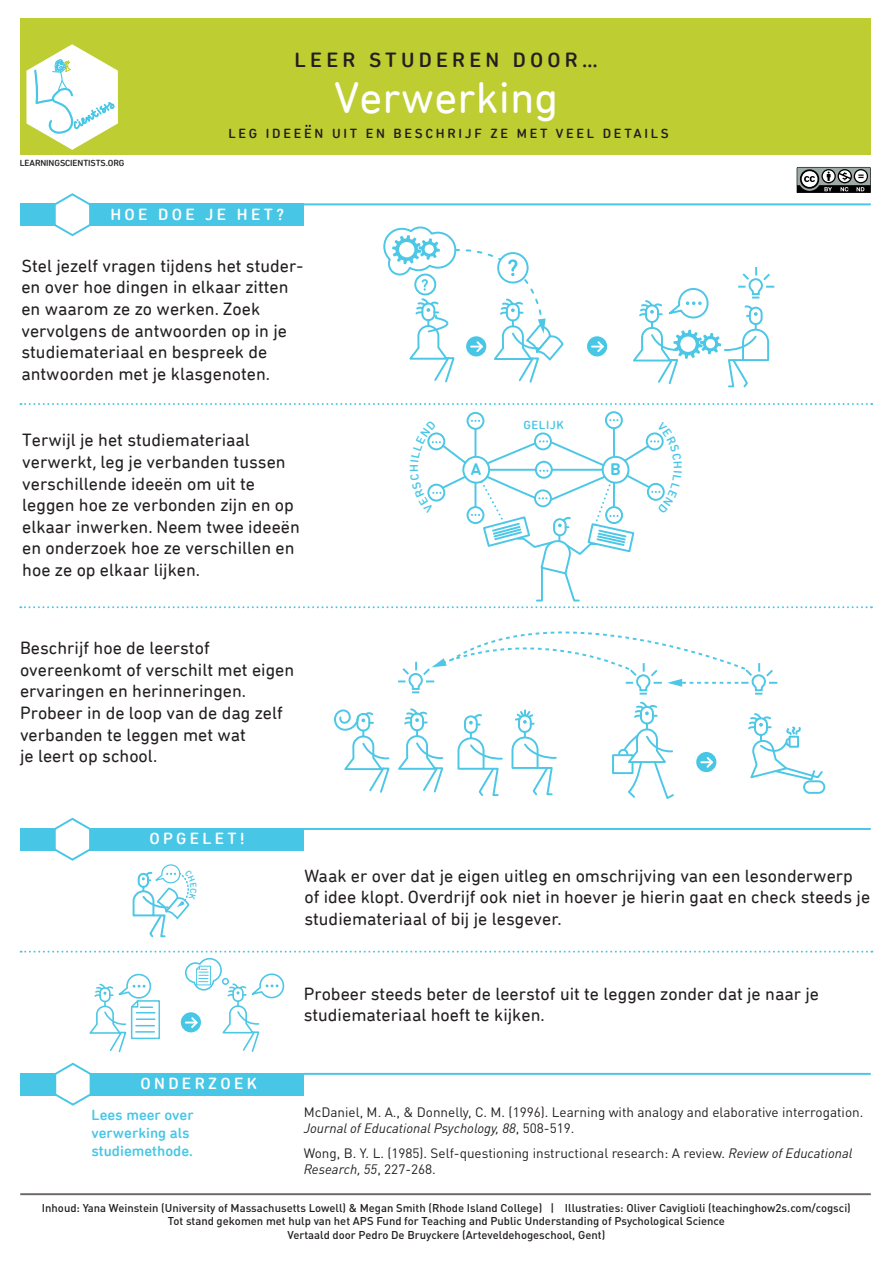
<style>
.page{position:relative;width:893px;height:1263px;background:#fff}
.page>*{position:absolute;margin:0;border:0;box-sizing:border-box;transform-origin:0 0}
.t1{font:45px "DIN Next Rounded LT Pro";color:#fff}
.t2{font:500 21px "DIN Next Rounded LT Pro";letter-spacing:.2em;color:#231f20}
.t3{font:18px/21.6px "DIN Next Rounded LT Pro";color:#231f20}
.t4{font:500 16.5px "DIN Next Rounded LT Pro";letter-spacing:.2em;color:#fff}
.t5{font:700 16.5px "DIN Round OT";color:#48c6e6}
.t6{font:500 15px/18px "DIN Next Rounded LT Pro";color:#48c6e6}
.t7{font:13.5px/16.2px "DINOT";color:#231f20}
.t8{font:500 13.5px "DIN Next Rounded LT Pro";letter-spacing:.2em;color:#231f20}
.t9{font:500 12px "DIN Next Rounded LT Pro";letter-spacing:.05em;color:#48c6e6}
.t10{font:500 11.25px/13.5px "DINOT";color:#231f20;text-align:center}
.t11{font:500 9px "DIN Next Rounded LT Pro";letter-spacing:-.01em;color:#231f20}
.s1{font-style:italic}
</style>
<div class="page">
<div style="left:20px;top:18px;width:851px;height:137px;background:#becd31"></div>
<div style="left:612px;top:754px;width:21px;height:20px;background:#fff;border:2px solid #4cc7e6"></div>
<div style="left:20px;top:204px;width:284px;height:22px;background:#48c6e6"></div>
<hr style="left:20px;top:1193px;width:851px;height:2px;background:#6c6765">
<svg style="left:52px;top:193px;width:40px;height:44px"></svg>
<div style="left:20px;top:828px;width:284px;height:22px;background:#48c6e6"></div>
<svg style="left:52px;top:817px;width:40px;height:44px"></svg>
<div style="left:20px;top:1073px;width:284px;height:22px;background:#48c6e6"></div>
<svg style="left:53px;top:1062px;width:40px;height:44px"></svg>
<svg style="left:21px;top:403px;width:851px;height:2px"></svg>
<hr style="left:303px;top:203px;width:568px;height:2px;background:#48c6e6">
<hr style="left:303px;top:828px;width:568px;height:2px;background:#48c6e6">
<hr style="left:303px;top:1073px;width:568px;height:2px;background:#48c6e6">
<svg style="left:383px;top:226px;width:181px;height:157px"></svg>
<div style="left:696px;top:752px;width:20px;height:20px;background:#48c6e6;border-radius:50%"></div>
<svg style="left:701px;top:755px;width:14px;height:14px"></svg>
<svg style="left:587px;top:336px;width:20px;height:20px"></svg>
<svg style="left:592px;top:339px;width:14px;height:15px"></svg>
<svg style="left:633px;top:267px;width:141px;height:121px"></svg>
<div style="left:464px;top:715px;width:14px;height:19px;border:2px solid #4cc7e6;border-radius:6px"></div>
<svg style="left:469px;top:714px;width:13px;height:11px"></svg>
<svg style="left:457px;top:733px;width:46px;height:63px"></svg>
<div style="left:518px;top:714px;width:14px;height:19px;border:2px solid #4cc7e6;border-radius:6px"></div>
<svg style="left:511px;top:732px;width:46px;height:64px"></svg>
<div style="left:467px;top:412px;width:17px;height:18px;border:2px solid #4cc7e6;border-radius:50%"></div>
<svg style="left:606px;top:412px;width:16px;height:16px"></svg>
<div style="left:605px;top:411px;width:18px;height:18px;border:2px solid #4cc7e6;border-radius:50%"></div>
<svg style="left:514px;top:709px;width:21px;height:16px"></svg>
<svg style="left:334px;top:708px;width:110px;height:85px"></svg>
<svg style="left:617px;top:701px;width:57px;height:98px"></svg>
<div style="left:803px;top:780px;width:22px;height:14px;border:2px solid #4cc7e6;border-radius:6px"></div>
<svg style="left:748px;top:713px;width:75px;height:69px"></svg>
<svg style="left:21px;top:951px;width:851px;height:102px"></svg>
<div style="left:222px;top:978px;width:7px;height:7px;border:2px solid #4cc7e6;border-radius:50%"></div>
<svg style="left:26px;top:44px;width:92px;height:106px"></svg>
<svg style="left:305px;top:125px;width:6px;height:2px"></svg>
<svg style="left:797px;top:167px;width:74px;height:26px"></svg>
<svg style="left:20px;top:419px;width:852px;height:276px"></svg>
<svg style="left:132px;top:864px;width:58px;height:74px"></svg>
<p class="t2" style="left:295px;top:48px;width:305px">LEER STUDEREN DOOR…</p>
<h1 class="t1" style="left:334px;top:72px;width:226px">Verwerking</h1>
<p class="t11" style="left:20px;top:157px;width:106px">LEARNINGSCIENTISTS.ORG</p>
<p class="t8" style="left:228px;top:125px;width:442px">LEG IDEEEN UIT EN BESCHRIJF ZE MET VEEL DETAILS</p>
<p class="t4" style="left:110px;top:205px;width:175px">HOE DOE JE HET?</p>
<p class="t3" style="left:21px;top:255px;width:283px">Stel jezelf vragen tijdens het studer&shy;en over hoe dingen in elkaar zitten en waarom ze zo werken. Zoek vervolgens de antwoorden op in je studiemateriaal en bespreek de antwoorden met je klasgenoten.</p>
<p class="t3" style="left:22px;top:429px;width:279px">Terwijl je het studiemateriaal verwerkt, leg je verbanden tussen verschillende ideeën om uit te leggen hoe ze verbonden zijn en op elkaar inwerken. Neem twee ideeën en onderzoek hoe ze verschillen en hoe ze op elkaar lijken.</p>
<p class="t3" style="left:20px;top:637px;width:276px">Beschrijf hoe de leerstof overeenkomt of verschilt met eigen ervaringen en herinneringen.<br>Probeer in de loop van de dag zelf verbanden te leggen met wat<br>je leert op school.</p>
<p class="t4" style="left:149px;top:829px;width:97px">OPGELET!</p>
<p class="t9" style="left:407px;top:472px;width:9px;rotate:-90deg">H</p>
<p class="t9" style="left:523px;top:418px;width:42px">GELIJK</p>
<p class="t5" style="left:471px;top:458px;width:12px">A</p>
<p class="t5" style="left:610px;top:458px;width:12px">B</p>
<p class="t3" style="left:304px;top:865px;width:567px">Waak er over dat je eigen uitleg en omschrijving van een lesonderwerp of idee klopt. Overdrijf ook niet in hoever je hierin gaat en check steeds je studiemateriaal of bij je lesgever.</p>
<p class="t4" style="left:141px;top:1074px;width:118px">ONDERZOEK</p>
<p class="t6" style="left:91px;top:1105px;width:104px">Lees meer over verwerking als studiemethode.</p>
<p class="t3" style="left:304px;top:983px;width:517px">Probeer steeds beter de leerstof uit te leggen zonder dat je naar je studiemateriaal hoeft te kijken.</p>
<p class="t7" style="left:304px;top:1103px;width:561px">McDaniel, M. A., &amp; Donnelly, C. M. (1996). Learning with analogy and elaborative interrogation.<br><span class="s1">Journal of Educational Psychology, 88</span>, 508-519.</p>
<p class="t7" style="left:304px;top:1145px;width:550px">Wong, B. Y. L. (1985). Self-questioning instructional research: A review. <span class="s1">Review of Educational<br>Research, 55</span>, 227-268.</p>
<p class="t10" style="left:42px;top:1200px;width:810px">Inhoud: Yana Weinstein (University of Massachusetts Lowell) &amp; Megan Smith (Rhode Island College) | Illustraties: Oliver Caviglioli (teachinghow2s.com/cogsci)<br>Tot stand gekomen met hulp van het APS Fund for Teaching and Public Understanding of Psychological Science<br>Vertaald door Pedro De Bruyckere (Arteveldehogeschool, Gent)</p>
</div>
